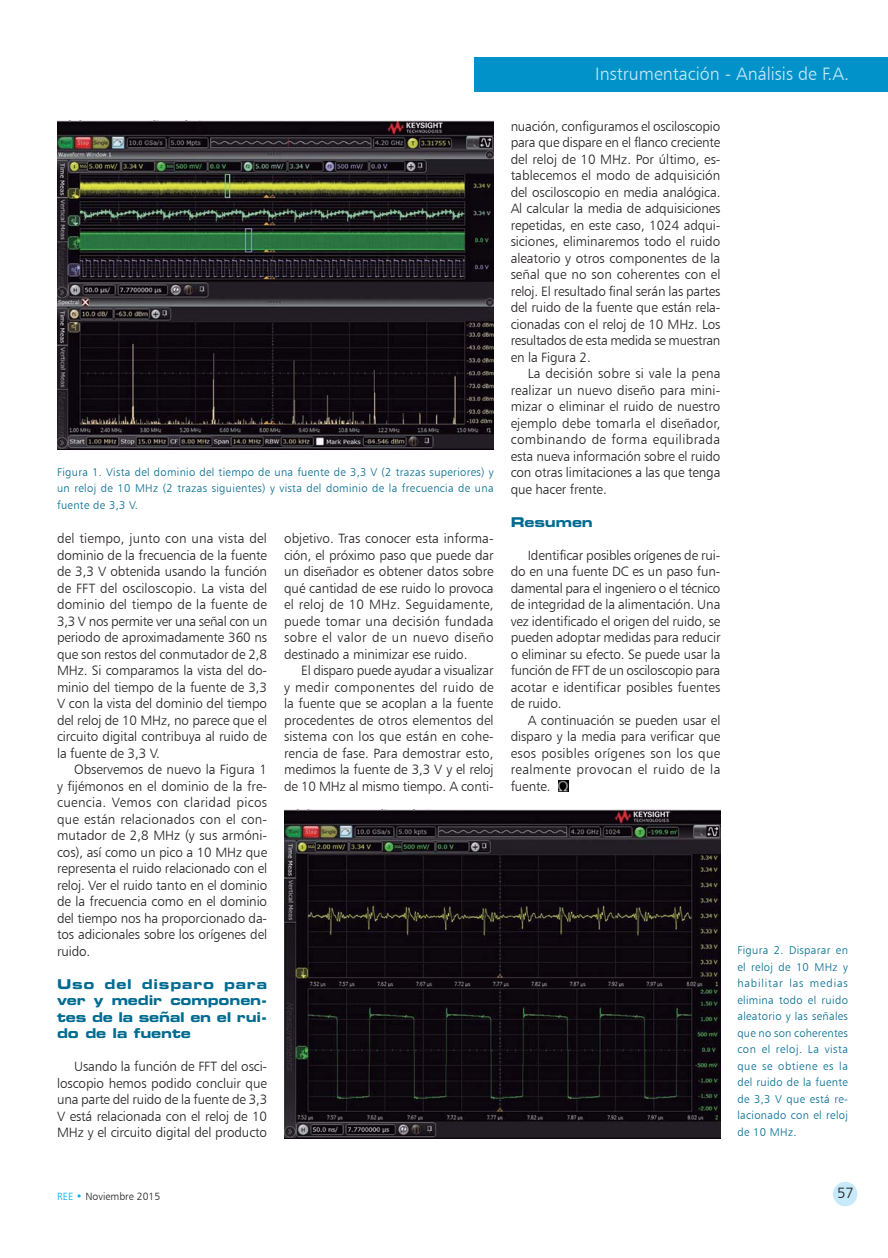
<style>
.page{position:relative;width:888px;height:1258px;background:#fff}
.page>*{position:absolute;margin:0;border:0;box-sizing:border-box;transform-origin:0 0}
.t1{font:18px "Humanist 777 BT Light B";color:#c7eafb}
.t2{font:15px "Humanist 777 BT Light B";color:#231f20}
.t3{font:13.5px/16.5px "Humanist 777 BT Light B";letter-spacing:-.01em;color:#231f20;text-align:justify}
.t4{font:13.5px/16.5px "Eurostile Bold Extended Two";letter-spacing:-.01em;color:#006b91;text-align:justify}
.t5{font:11.25px/16.5px "Humanist 777 BT Light B";letter-spacing:.025em;color:#006b91;text-align:justify}
.t6{font:10.5px "Humanist 777 BT Light B";color:#231f20}
.s1{color:#00aeef}
</style>
<div class="page">
<div style="left:474px;top:58px;width:414px;height:34px;background:#0092c8"></div>
<div style="left:833px;top:1182px;width:24px;height:24px;background:#c7eafb;border-radius:50%"></div>
<svg style="left:558px;top:781px;width:10px;height:11px"></svg>
<img style="left:57px;top:121px;width:437px;height:329px">
<img style="left:284px;top:810px;width:437px;height:328px">
<p class="t5" style="left:57px;top:463px;width:438px">Figura 1. Vista del dominio del tiempo de una fuente de 3,3 V (2 trazas superiores) y un reloj de 10 MHz (2 trazas siguientes) y vista del dominio de la frecuencia de una fuente de 3,3 V.</p>
<p class="t3" style="left:57px;top:530px;width:212px">del tiempo, junto con una vista del dominio de la frecuencia de la fuente de 3,3 V obtenida usando la función de FFT del osciloscopio. La vista del dominio del tiempo de la fuente de 3,3 V nos permite ver una señal con un periodo de aproximadamente 360 ns que son restos del conmutador de 2,8<br>MHz. Si comparamos la vista del do&shy;minio del tiempo de la fuente de 3,3<br>V con la vista del dominio del tiempo del reloj de 10 MHz, no parece que el circuito digital contribuya al ruido de la fuente de 3,3 V.</p>
<p class="t3" style="left:57px;top:761px;width:212px;text-indent:17px">Observemos de nuevo la Figura 1 y fijémonos en el dominio de la fre&shy;cuencia. Vemos con claridad picos que están relacionados con el con&shy;mutador de 2,8 MHz (y sus armóni&shy;cos), así como un pico a 10 MHz que representa el ruido relacionado con el reloj. Ver el ruido tanto en el dominio de la frecuencia como en el dominio del tiempo nos ha proporcionado da&shy;tos adicionales sobre los orígenes del ruido.</p>
<p class="t4" style="left:57px;top:977px;width:212px">Uso del disparo para ver y medir componen&shy;tes de la señal en el rui&shy;do de la fuente</p>
<p class="t3" style="left:57px;top:1058px;width:212px;text-indent:17px">Usando la función de FFT del osci&shy;loscopio hemos podido concluir que una parte del ruido de la fuente de 3,3<br>V está relacionada con el reloj de 10<br>MHz y el circuito digital del producto</p>
<p class="t3" style="left:284px;top:530px;width:211px">objetivo. Tras conocer esta informa&shy;ción, el próximo paso que puede dar un diseñador es obtener datos sobre qué cantidad de ese ruido lo provoca el reloj de 10 MHz. Seguidamente, puede tomar una decisión fundada sobre el valor de un nuevo diseño destinado a minimizar ese ruido.</p>
<p class="t3" style="left:284px;top:662px;width:211px;text-indent:17px">El disparo puede ayudar a visualizar y medir componentes del ruido de la fuente que se acoplan a la fuente procedentes de otros elementos del sistema con los que están en cohe&shy;rencia de fase. Para demostrar esto, medimos la fuente de 3,3 V y el reloj de 10 MHz al mismo tiempo. A conti-</p>
<h1 class="t1" style="left:595px;top:63px;width:256px">Instrumentación - Análisis de F.A.</h1>
<p class="t3" style="left:511px;top:118px;width:211px">nuación, configuramos el osciloscopio para que dispare en el flanco creciente del reloj de 10 MHz. Por último, es&shy;tablecemos el modo de adquisición del osciloscopio en media analógica.<br>Al calcular la media de adquisiciones repetidas, en este caso, 1024 adqui&shy;siciones, eliminaremos todo el ruido aleatorio y otros componentes de la señal que no son coherentes con el reloj. El resultado final serán las partes del ruido de la fuente que están rela&shy;cionadas con el reloj de 10 MHz. Los resultados de esta medida se muestran en la Figura 2.</p>
<p class="t3" style="left:511px;top:365px;width:211px;text-indent:17px">La decisión sobre si vale la pena realizar un nuevo diseño para mini&shy;mizar o eliminar el ruido de nuestro ejemplo debe tomarla el diseñador, combinando de forma equilibrada esta nueva información sobre el ruido con otras limitaciones a las que tenga que hacer frente.</p>
<p class="t4" style="left:511px;top:515px;width:84px">Resumen</p>
<p class="t3" style="left:511px;top:547px;width:211px;text-indent:17px">Identificar posibles orígenes de rui&shy;do en una fuente DC es un paso fun&shy;damental para el ingeniero o el técnico de integridad de la alimentación. Una vez identificado el origen del ruido, se pueden adoptar medidas para reducir o eliminar su efecto. Se puede usar la función de FFT de un osciloscopio para acotar e identificar posibles fuentes de ruido.</p>
<p class="t3" style="left:511px;top:712px;width:211px;text-indent:17px">A continuación se pueden usar el disparo y la media para verificar que esos posibles orígenes son los que realmente provocan el ruido de la fuente.</p>
<p class="t5" style="left:737px;top:942px;width:112px">Figura 2. Disparar en el reloj de 10 MHz y habilitar las medias elimina todo el ruido aleatorio y las señales que no son coherentes con el reloj. La vista que se obtiene es la del ruido de la fuente de 3,3 V que está re&shy;lacionado con el reloj de 10 MHz.</p>
<p class="t6" style="left:57px;top:1190px;width:105px"><span class="s1">REE</span> Noviembre 2015</p>
<p class="t2" style="left:837px;top:1184px;width:18px">57</p>
</div>
